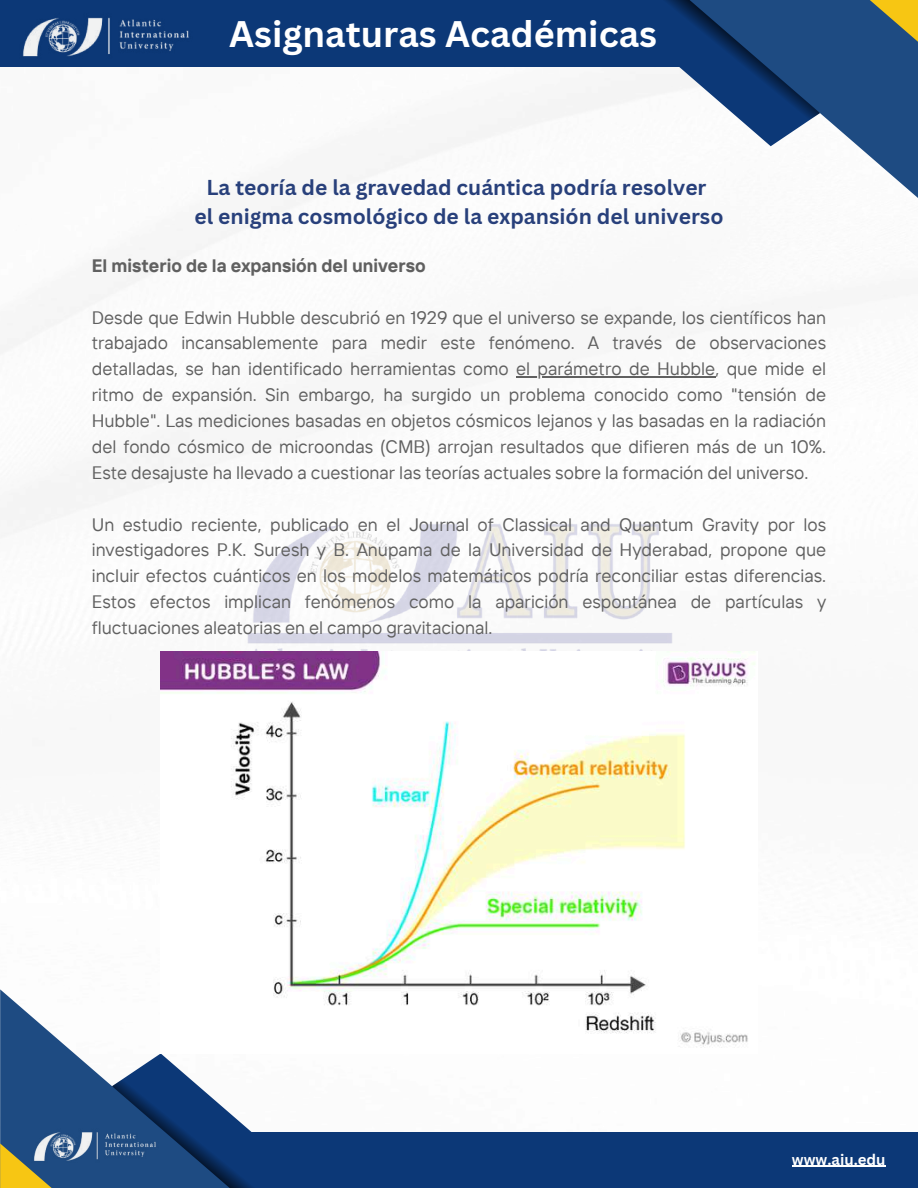
<style>
.page{position:relative;width:918px;height:1188px;background:#fff}
.page>*{position:absolute;margin:0;border:0;box-sizing:border-box;transform-origin:0 0}
.t1{font:700 36px "Canva Sans";color:#fff}
.t2{font:700 24px "Canva Sans";color:#fff}
.t3{font:700 21px/29.2px "Canva Sans";color:#28407b;text-align:center}
.t4{font:18px/25.8px "TT Interphases";color:#606060;text-align:justify}
.t5{font:700 18px "TT Interphases";color:#606060}
.t6{font:700 15px "Canva Sans";color:#fff}
</style>
<div class="page">
<img style="left:0;top:66px;width:895px;height:586px">
<img style="left:240px;top:518px;width:439px;height:134px">
<div style="left:0;top:0;width:699px;height:66px;background:#0c3877"></div>
<svg style="left:648px;top:0;width:270px;height:211px"></svg>
<svg style="left:828px;top:0;width:90px;height:55px;background:#4a646b"></svg>
<svg style="left:560px;top:0;width:260px;height:146px"></svg>
<img style="left:20px;top:17px;width:172px;height:50px">
<div style="left:175px;top:1132px;width:743px;height:56px;background:#0c3877"></div>
<svg style="left:0;top:989px;width:112px;height:199px;fill:#1e4b82"></svg>
<svg style="left:0;top:1143px;width:104px;height:45px;background:#757c55"></svg>
<svg style="left:112px;top:1054px;width:140px;height:134px"></svg>
<img style="left:31px;top:1124px;width:127px;height:44px">
<hr style="left:516px;top:376px;width:199px;height:2px;background:#606060">
<hr style="left:792px;top:1166px;width:94px;height:1px;background:#fff">
<img style="left:160px;top:652px;width:595px;height:396px">
<h2 class="t2" style="left:331px;top:8px;width:296px">AIU Student Publications</h2>
<h1 class="t1" style="left:229px;top:9px;width:429px">Asignaturas Académicas</h1>
<p class="t3" style="left:194px;top:172px;width:531px">La teoría de la gravedad cuántica podría resolver<br>el enigma cosmológico de la expansión del universo</p>
<p class="t5" style="left:92px;top:254px;width:335px">El misterio de la expansión del universo</p>
<p class="t4" style="left:92px;top:304px;width:736px">Desde que Edwin Hubble descubrió en 1929 que el universo se expande, los científicos han trabajado incansablemente para medir este fenómeno. A través de observaciones detalladas, se han identificado herramientas como el parámetro de Hubble, que mide el ritmo de expansión. Sin embargo, ha surgido un problema conocido como "tensión de Hubble". Las mediciones basadas en objetos cósmicos lejanos y las basadas en la radiación del fondo cósmico de microondas (CMB) arrojan resultados que difieren más de un 10%.<br>Este desajuste ha llevado a cuestionar las teorías actuales sobre la formación del universo.</p>
<p class="t4" style="left:92px;top:511px;width:736px">Un estudio reciente, publicado en el Journal of Classical and Quantum Gravity por los investigadores P.K. Suresh y B. Anupama de la Universidad de Hyderabad, propone que incluir efectos cuánticos en los modelos matemáticos podría reconciliar estas diferencias.<br>Estos efectos implican fenómenos como la aparición espontánea de partículas y fluctuaciones aleatorias en el campo gravitacional.</p>
<p class="t6" style="left:792px;top:1149px;width:95px">www.aiu.edu</p>
</div>
